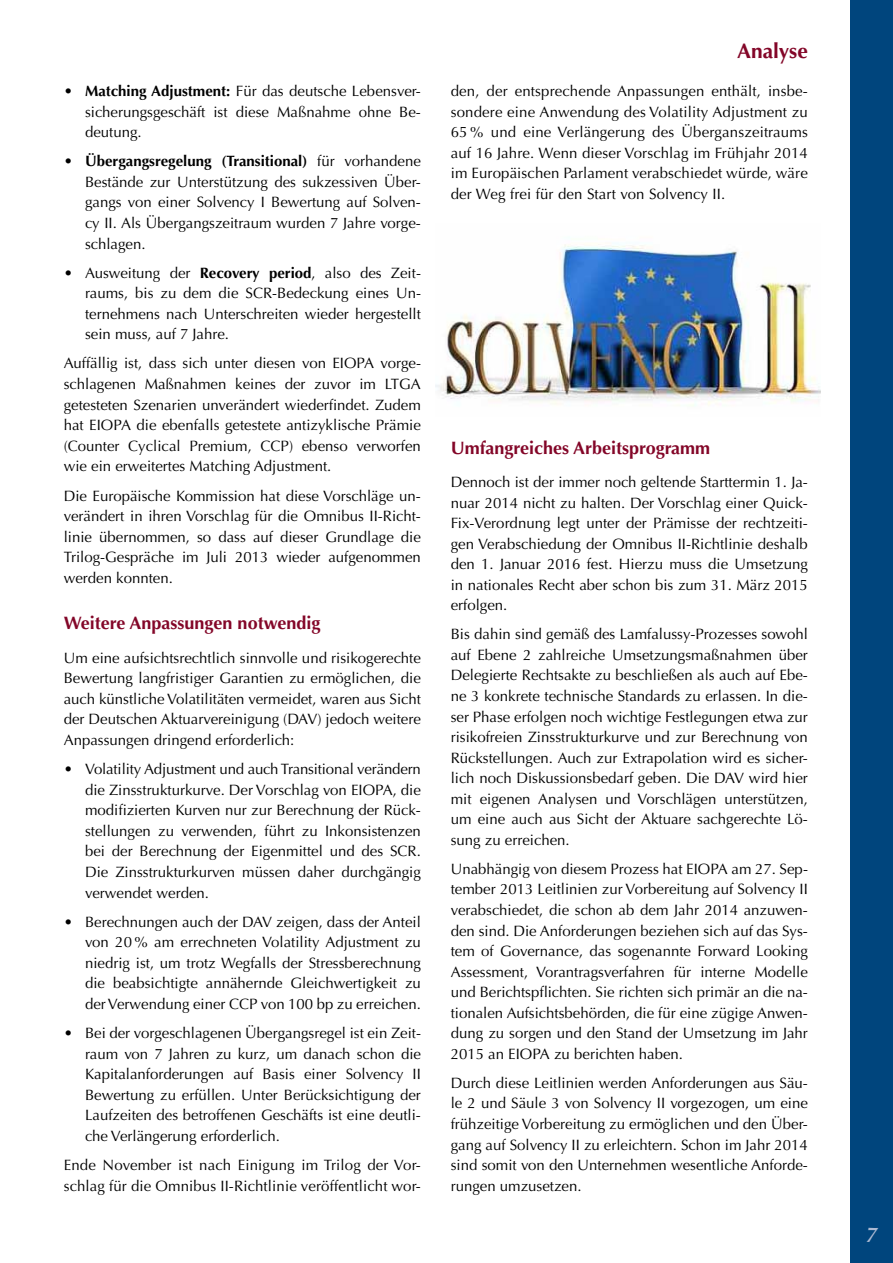
<style>
.page{position:relative;width:893px;height:1263px;background:#fff}
.page>*{position:absolute;margin:0;border:0;box-sizing:border-box;transform-origin:0 0}
.t1{font:700 21px "Optima LT";color:#830628}
.t2{font:italic 600 21px "Optima LT";color:#adbad3}
.t3{font:700 18px "Optima LT";color:#830628}
.t4{font:15px/20.5px "Optima LT";color:#000;text-align:justify}
.s1{font-weight:700}
</style>
<div class="page">
<div style="left:850px;top:0;width:43px;height:1263px;background:#00457d"></div>
<img style="left:436px;top:244px;width:385px;height:162px">
<p class="t4" style="left:85px;top:81px;width:337px;text-indent:-21px">• <span class="s1">Matching Adjustment:</span> Für das deutsche Lebensver&shy;sicherungsgeschäft ist diese Maßnahme ohne Be&shy;deutung.</p>
<p class="t4" style="left:85px;top:151px;width:337px;text-indent:-21px">• <span class="s1">Übergangsregelung (Transitional)</span> für vorhandene Bestände zur Unterstützung des sukzessiven Über&shy;gangs von einer Solvency I Bewertung auf Solven&shy;cy II. Als Übergangszeitraum wurden 7 Jahre vorge&shy;schlagen.</p>
<p class="t4" style="left:85px;top:262px;width:337px;text-indent:-21px">• Ausweitung der <span class="s1">Recovery period</span>, also des Zeit&shy;raums, bis zu dem die SCR-Bedeckung eines Un&shy;ternehmens nach Unterschreiten wieder hergestellt sein muss, auf 7 Jahre.</p>
<p class="t4" style="left:64px;top:353px;width:359px">Auffällig ist, dass sich unter diesen von EIOPA vorge&shy;schlagenen Maßnahmen keines der zuvor im LTGA getesteten Szenarien unverändert wiederfindet. Zudem hat EIOPA die ebenfalls getestete antizyklische Prämie (Counter Cyclical Premium, CCP) ebenso verworfen wie ein erweitertes Matching Adjustment.</p>
<p class="t4" style="left:64px;top:485px;width:359px">Die Europäische Kommission hat diese Vorschläge un&shy;verändert in ihren Vorschlag für die Omnibus II-Richt&shy;linie übernommen, so dass auf dieser Grundlage die Trilog-Gespräche im Juli 2013 wieder aufgenommen werden konnten.</p>
<p class="t3" style="left:64px;top:613px;width:258px">Weitere Anpassungen notwendig</p>
<p class="t4" style="left:64px;top:647px;width:359px">Um eine aufsichtsrechtlich sinnvolle und risikogerechte Bewertung langfristiger Garantien zu ermöglichen, die auch künstliche Volatilitäten vermeidet, waren aus Sicht der Deutschen Aktuarvereinigung (DAV) jedoch weitere Anpassungen dringend erforderlich:</p>
<p class="t4" style="left:85px;top:759px;width:337px;text-indent:-21px">• Volatility Adjustment und auch Transitional verändern die Zinsstrukturkurve. Der Vorschlag von EIOPA, die modifizierten Kurven nur zur Berechnung der Rück&shy;stellungen zu verwenden, führt zu Inkonsistenzen bei der Berechnung der Eigenmittel und des SCR.<br>Die Zinsstrukturkurven müssen daher durchgängig verwendet werden.</p>
<p class="t4" style="left:85px;top:911px;width:337px;text-indent:-21px">• Berechnungen auch der DAV zeigen, dass der Anteil von 20 % am errechneten Volatility Adjustment zu niedrig ist, um trotz Wegfalls der Stressberechnung die beabsichtigte annähernde Gleichwertigkeit zu der Verwendung einer CCP von 100 bp zu erreichen.</p>
<p class="t4" style="left:85px;top:1023px;width:337px;text-indent:-21px">• Bei der vorgeschlagenen Übergangsregel ist ein Zeit&shy;raum von 7 Jahren zu kurz, um danach schon die Kapitalanforderungen auf Basis einer Solvency II Bewertung zu erfüllen. Unter Berücksichtigung der Laufzeiten des betroffenen Geschäfts ist eine deutli&shy;che Verlängerung erforderlich.</p>
<p class="t4" style="left:64px;top:1155px;width:359px">Ende November ist nach Einigung im Trilog der Vor&shy;schlag für die Omnibus II-Richtlinie veröffentlicht wor-</p>
<h1 class="t1" style="left:737px;top:38px;width:72px">Analyse</h1>
<p class="t4" style="left:451px;top:81px;width:359px">den, der entsprechende Anpassungen enthält, insbe&shy;sondere eine Anwendung des Volatility Adjustment zu 65 % und eine Verlängerung des Überganszeitraums auf 16 Jahre. Wenn dieser Vorschlag im Frühjahr 2014 im Europäischen Parlament verabschiedet würde, wäre der Weg frei für den Start von Solvency II.</p>
<p class="t3" style="left:451px;top:437px;width:261px">Umfangreiches Arbeitsprogramm</p>
<p class="t4" style="left:451px;top:472px;width:359px">Dennoch ist der immer noch geltende Starttermin 1. Ja&shy;nuar 2014 nicht zu halten. Der Vorschlag einer Quick-Fix-Verordnung legt unter der Prämisse der rechtzeiti&shy;gen Verabschiedung der Omnibus II-Richtlinie deshalb den 1. Januar 2016 fest. Hierzu muss die Umsetzung in nationales Recht aber schon bis zum 31. März 2015 erfolgen.</p>
<p class="t4" style="left:451px;top:624px;width:359px">Bis dahin sind gemäß des Lamfalussy-Prozesses sowohl auf Ebene 2 zahlreiche Umsetzungsmaßnahmen über Delegierte Rechtsakte zu beschließen als auch auf Ebe&shy;ne 3 konkrete technische Standards zu erlassen. In die&shy;ser Phase erfolgen noch wichtige Festlegungen etwa zur risikofreien Zinsstrukturkurve und zur Berechnung von Rückstellungen. Auch zur Extrapolation wird es sicher&shy;lich noch Diskussionsbedarf geben. Die DAV wird hier mit eigenen Analysen und Vorschlägen unterstützen, um eine auch aus Sicht der Aktuare sachgerechte Lö&shy;sung zu erreichen.</p>
<p class="t4" style="left:451px;top:859px;width:359px">Unabhängig von diesem Prozess hat EIOPA am 27. Sep&shy;tember 2013 Leitlinien zur Vorbereitung auf Solvency II verabschiedet, die schon ab dem Jahr 2014 anzuwen&shy;den sind. Die Anforderungen beziehen sich auf das Sys&shy;tem of Governance, das sogenannte Forward Looking Assessment, Vorantragsverfahren für interne Modelle und Berichtspflichten. Sie richten sich primär an die na&shy;tionalen Aufsichtsbehörden, die für eine zügige Anwen&shy;dung zu sorgen und den Stand der Umsetzung im Jahr 2015 an EIOPA zu berichten haben.</p>
<p class="t4" style="left:451px;top:1073px;width:359px">Durch diese Leitlinien werden Anforderungen aus Säu&shy;le 2 und Säule 3 von Solvency II vorgezogen, um eine frühzeitige Vorbereitung zu ermöglichen und den Über&shy;gang auf Solvency II zu erleichtern. Schon im Jahr 2014 sind somit von den Unternehmen wesentliche Anforde&shy;rungen umzusetzen.</p>
<h1 class="t2" style="left:866px;top:1222px;width:12px">7</h1>
</div>
